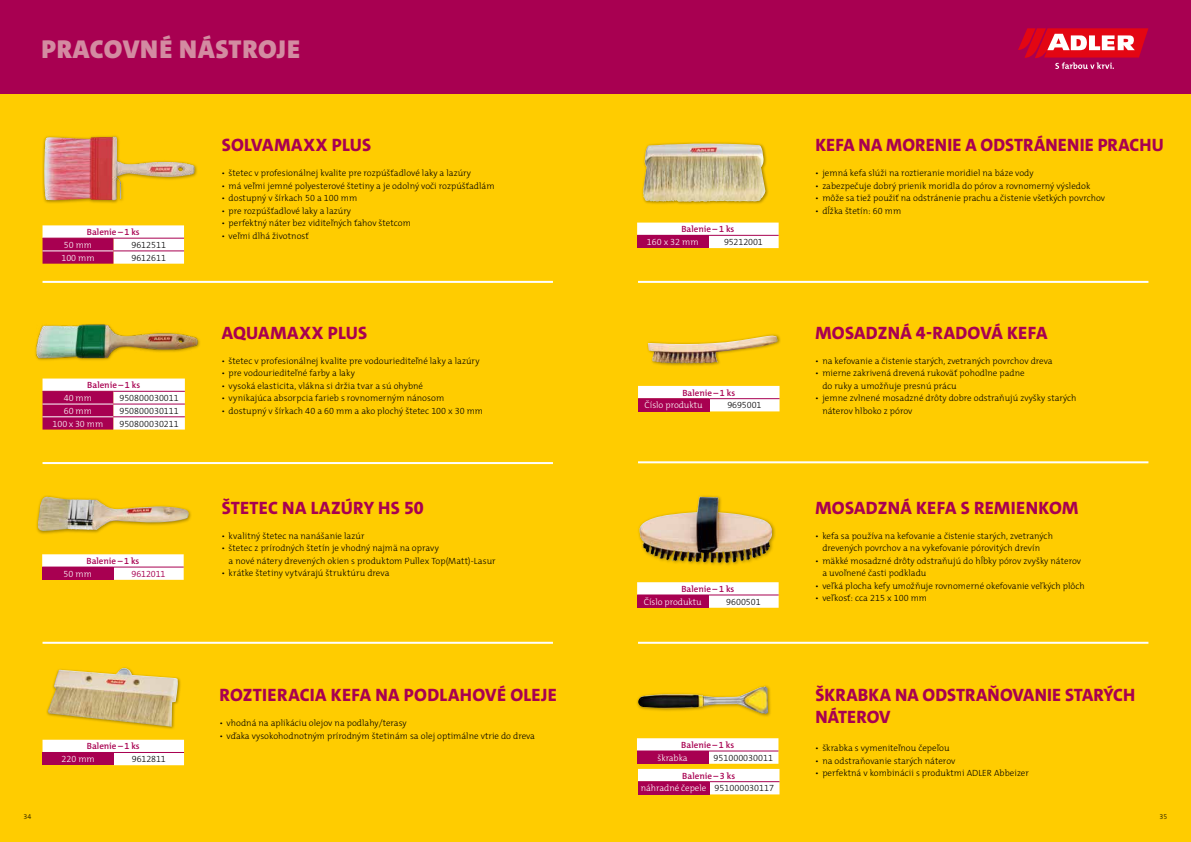
<style>
.page{position:relative;width:1191px;height:842px;background:#fff}
.page>*{position:absolute;margin:0;border:0;box-sizing:border-box;transform-origin:0 0}
.t1{font:900 26px "The Mix C4 s";letter-spacing:.03em;color:#d38ba1}
.t2{font:800 18px/21.6px "The Mix C4 s";letter-spacing:.01em;color:#a80051}
.t3{font:300 9px/12.5px "The Mix C4 s";letter-spacing:.005em;color:#000}
.t4{font:300 9px/12.8px "The Mix C4 s";color:#fff;text-align:center}
.t5{font:600 9px "The Mix C4 s";color:#a80051}
.t6{font:300 9px "The Mix C4 s";letter-spacing:-.02em;color:#000}
.t7{font:300 9px "The Mix C4 s";letter-spacing:-.01em;color:#a80051}
.t8{font:300 9px "The Mix C4 s";letter-spacing:-.015em;color:#000}
.t9{font:300 7px "The Mix C4 s";color:#000}
.s1{font-weight:600;color:#a80051}
.s2{color:#000}
</style>
<div class="page">
<div style="left:0;top:94px;width:1191px;height:748px;background:#fc0"></div>
<div style="left:0;top:0;width:1191px;height:94px;background:#a80051"></div>
<hr style="left:43px;top:281px;width:510px;height:2px;background:#fff">
<hr style="left:638px;top:642px;width:510px;height:2px;background:#fff">
<hr style="left:638px;top:281px;width:510px;height:2px;background:#fff">
<hr style="left:638px;top:461px;width:510px;height:2px;background:#fff">
<hr style="left:43px;top:462px;width:510px;height:2px;background:#fff">
<hr style="left:43px;top:642px;width:510px;height:2px;background:#fff">
<svg style="left:43px;top:225px;width:141px;height:39px"></svg>
<hr style="left:43px;top:251px;width:70px;height:1px;background:#fff">
<hr style="left:43px;top:238px;width:70px;height:1px;background:#a80051">
<hr style="left:113px;top:238px;width:71px;height:1px;background:#a80051">
<hr style="left:113px;top:251px;width:71px;height:1px;background:#a80051">
<svg style="left:43px;top:378px;width:142px;height:52px"></svg>
<hr style="left:43px;top:404px;width:70px;height:1px;background:#fff">
<hr style="left:43px;top:417px;width:70px;height:1px;background:#fff">
<hr style="left:43px;top:391px;width:70px;height:1px;background:#a80051">
<hr style="left:113px;top:391px;width:72px;height:1px;background:#a80051">
<hr style="left:113px;top:404px;width:72px;height:1px;background:#a80051">
<hr style="left:113px;top:417px;width:72px;height:1px;background:#a80051">
<svg style="left:637px;top:582px;width:141px;height:26px"></svg>
<div style="left:637px;top:595px;width:71px;height:13px;background:#a80051"></div>
<hr style="left:708px;top:595px;width:70px;height:1px;background:#a80051">
<img style="left:35px;top:324px;width:163px;height:37px">
<div style="left:36px;top:495px;width:156px;height:40px;background:#000;opacity:.35"></div>
<img style="left:38px;top:497px;width:151px;height:34px">
<svg style="left:42px;top:554px;width:142px;height:26px"></svg>
<div style="left:42px;top:567px;width:71px;height:13px;background:#a80051"></div>
<hr style="left:113px;top:567px;width:71px;height:1px;background:#a80051">
<div style="left:646px;top:334px;width:135px;height:33px;background:#000;opacity:.35"></div>
<img style="left:647px;top:336px;width:131px;height:27px">
<div style="left:638px;top:386px;width:141px;height:25px;background:#fff"></div>
<div style="left:638px;top:399px;width:71px;height:12px;background:#a80051"></div>
<hr style="left:638px;top:398px;width:71px;height:1px;background:#a80051">
<hr style="left:709px;top:398px;width:70px;height:1px;background:#a80051">
<div style="left:637px;top:223px;width:141px;height:25px;background:#fff"></div>
<div style="left:637px;top:235px;width:71px;height:13px;background:#a80051"></div>
<hr style="left:708px;top:235px;width:70px;height:1px;background:#a80051">
<div style="left:43px;top:740px;width:141px;height:25px;background:#fff"></div>
<div style="left:43px;top:752px;width:71px;height:13px;background:#a80051"></div>
<hr style="left:114px;top:752px;width:70px;height:1px;background:#a80051">
<div style="left:46px;top:666px;width:135px;height:64px;background:#000;opacity:.35"></div>
<img style="left:48px;top:668px;width:130px;height:59px">
<div style="left:641px;top:142px;width:127px;height:63px;background:#000;opacity:.35"></div>
<img style="left:643px;top:144px;width:103px;height:58px">
<div style="left:636px;top:684px;width:135px;height:34px;background:#000;opacity:.35"></div>
<img style="left:650px;top:686px;width:114px;height:11px">
<svg style="left:637px;top:738px;width:142px;height:56px"></svg>
<div style="left:638px;top:782px;width:71px;height:12px;background:#a80051"></div>
<hr style="left:638px;top:781px;width:71px;height:1px;background:#a80051">
<hr style="left:709px;top:781px;width:70px;height:1px;background:#a80051">
<div style="left:637px;top:494px;width:139px;height:73px;background:#000;opacity:.35"></div>
<img style="left:639px;top:497px;width:60px;height:62px">
<div style="left:42px;top:135px;width:156px;height:69px;background:#000;opacity:.35"></div>
<img style="left:44px;top:137px;width:151px;height:63px">
<svg style="left:1018px;top:28px;width:130px;height:41px"></svg>
<h1 class="t1" style="left:41px;top:35px;width:261px">PRACOVNÉ NÁSTROJE</h1>
<p class="t5" style="left:87px;top:227px;width:54px">Balenie – 1 ks</p>
<p class="t4" style="left:64px;top:239px;width:30px">50 mm</p>
<p class="t3" style="left:131px;top:239px;width:36px">9612511</p>
<p class="t4" style="left:61px;top:251px;width:35px">100 mm</p>
<p class="t3" style="left:131px;top:251px;width:36px">9612611</p>
<p class="t5" style="left:87px;top:380px;width:54px">Balenie – 1 ks</p>
<p class="t4" style="left:64px;top:392px;width:30px">40 mm</p>
<p class="t3" style="left:119px;top:392px;width:61px">950800030011</p>
<p class="t4" style="left:64px;top:404px;width:30px">60 mm</p>
<p class="t3" style="left:119px;top:405px;width:61px">950800030111</p>
<p class="t4" style="left:53px;top:417px;width:52px">100 x 30 mm</p>
<p class="t3" style="left:119px;top:417px;width:61px">950800030211</p>
<p class="t5" style="left:86px;top:556px;width:54px">Balenie – 1 ks</p>
<p class="t4" style="left:64px;top:567px;width:30px">50 mm</p>
<p class="t7" style="left:131px;top:569px;width:36px">9612011</p>
<h2 class="t2" style="left:222px;top:135px;width:151px">SOLVAMAXX PLUS</h2>
<p class="t3" style="left:221px;top:167px;width:251px">• štetec v profesionálnej kvalite pre rozpúšťadlové laky a lazúry</p>
<p class="t3" style="left:221px;top:179px;width:274px">• má veľmi jemné polyesterové štetiny a je odolný voči rozpúšťadlám</p>
<p class="t3" style="left:221px;top:192px;width:137px">• dostupný v šírkach 50 a 100 mm</p>
<p class="t3" style="left:221px;top:204px;width:131px">• pre rozpúšťadlové laky a lazúry</p>
<p class="t3" style="left:221px;top:217px;width:191px">• perfektný náter bez viditeľných ťahov štetcom</p>
<p class="t3" style="left:221px;top:229px;width:89px">• veľmi dlhá životnosť</p>
<h2 class="t2" style="left:222px;top:322px;width:147px">AQUAMAXX PLUS</h2>
<p class="t3" style="left:221px;top:354px;width:260px">• štetec v profesionálnej kvalite pre vodouriediteľné laky a lazúry</p>
<p class="t3" style="left:221px;top:367px;width:135px">• pre vodouriediteľné farby a laky</p>
<p class="t3" style="left:221px;top:379px;width:203px">• vysoká elasticita, vlákna si držia tvar a sú ohybné</p>
<p class="t3" style="left:221px;top:392px;width:224px">• vynikajúca absorpcia farieb s rovnomerným nánosom</p>
<p class="t3" style="left:221px;top:404px;width:263px">• dostupný v šírkach 40 a 60 mm a ako plochý štetec 100 x 30 mm</p>
<h2 class="t2" style="left:222px;top:497px;width:203px">ŠTETEC NA LAZÚRY HS 50</h2>
<p class="t3" style="left:221px;top:529px;width:144px">• kvalitný štetec na nanášanie lazúr</p>
<p class="t3" style="left:229px;top:542px;width:268px;text-indent:-7px">• štetec z prírodných štetín je vhodný najmä na opravy<br>a nové nátery drevených okien s produktom Pullex Top(Matt)-Lasur</p>
<p class="t3" style="left:221px;top:567px;width:170px">• krátke štetiny vytvárajú štruktúru dreva</p>
<p class="t9" style="left:24px;top:813px;width:9px">34</p>
<p class="t5" style="left:87px;top:742px;width:54px">Balenie – 1 ks</p>
<p class="t4" style="left:62px;top:753px;width:35px">220 mm</p>
<p class="t3" style="left:132px;top:753px;width:35px">9612811</p>
<h2 class="t2" style="left:220px;top:685px;width:339px">ROZTIERACIA KEFA NA PODLAHOVÉ OLEJE</h2>
<p class="t3" style="left:219px;top:717px;width:189px">• vhodná na aplikáciu olejov na podlahy/terasy</p>
<p class="t3" style="left:219px;top:729px;width:317px">• vďaka vysokohodnotným prírodným štetinám sa olej optimálne vtrie do dreva</p>
<p class="t5" style="left:681px;top:225px;width:54px">Balenie – 1 ks</p>
<p class="t4" style="left:647px;top:236px;width:53px">160 x 32 mm</p>
<p class="t6" style="left:724px;top:237px;width:40px">95212001</p>
<p class="t5" style="left:682px;top:388px;width:54px">Balenie – 1 ks</p>
<p class="t4" style="left:644px;top:399px;width:59px">Číslo produktu</p>
<p class="t8" style="left:727px;top:400px;width:35px">9695001</p>
<p class="t5" style="left:681px;top:584px;width:54px">Balenie – 1 ks</p>
<p class="t4" style="left:644px;top:595px;width:59px">Číslo produktu</p>
<p class="t3" style="left:726px;top:595px;width:36px">9600501</p>
<p class="t5" style="left:681px;top:740px;width:54px">Balenie – 1 ks</p>
<p class="t4" style="left:657px;top:751px;width:32px">škrabka</p>
<p class="t3" style="left:713px;top:751px;width:61px">951000030011</p>
<p class="t4" style="left:641px;top:769px;width:135px"><span class="s1">Balenie – 3 ks<br></span>náhradné čepele <span class="s2">951000030117</span></p>
<h2 class="t2" style="left:815px;top:135px;width:350px">KEFA NA MORENIE A ODSTRÁNENIE PRACHU</h2>
<p class="t3" style="left:815px;top:167px;width:220px">• jemná kefa slúži na roztieranie moridiel na báze vody</p>
<p class="t3" style="left:815px;top:179px;width:277px">• zabezpečuje dobrý prienik moridla do pórov a rovnomerný výsledok</p>
<p class="t3" style="left:815px;top:192px;width:291px">• môže sa tiež použiť na odstránenie prachu a čistenie všetkých povrchov</p>
<p class="t3" style="left:815px;top:204px;width:87px">• dĺžka štetín: 60 mm</p>
<h2 class="t2" style="left:815px;top:322px;width:233px">MOSADZNÁ 4-RADOVÁ KEFA</h2>
<p class="t3" style="left:815px;top:354px;width:239px">• na kefovanie a čistenie starých, zvetraných povrchov dreva</p>
<p class="t3" style="left:822px;top:367px;width:204px;text-indent:-7px">• mierne zakrivená drevená rukoväť pohodlne padne do ruky a umožňuje presnú prácu</p>
<p class="t3" style="left:822px;top:392px;width:256px;text-indent:-7px">• jemne zvlnené mosadzné drôty dobre odstraňujú zvyšky starých náterov hlboko z pórov</p>
<h2 class="t2" style="left:815px;top:497px;width:264px">MOSADZNÁ KEFA S REMIENKOM</h2>
<p class="t3" style="left:822px;top:529px;width:232px;text-indent:-7px">• kefa sa používa na kefovanie a čistenie starých, zvetraných drevených povrchov a na vykefovanie pórovitých drevín</p>
<p class="t3" style="left:822px;top:554px;width:260px;text-indent:-7px">• mäkké mosadzné drôty odstraňujú do hĺbky pórov zvyšky náterov a uvoľnené časti podkladu</p>
<p class="t3" style="left:815px;top:579px;width:271px">• veľká plocha kefy umožňuje rovnomerné okefovanie veľkých plôch</p>
<p class="t3" style="left:815px;top:592px;width:113px">• veľkosť: cca 215 x 100 mm</p>
<h2 class="t2" style="left:815px;top:685px;width:321px">ŠKRABKA NA ODSTRAŇOVANIE STARÝCH<br>NÁTEROV</h2>
<p class="t3" style="left:815px;top:742px;width:136px">• škrabka s vymeniteľnou čepeľou</p>
<p class="t3" style="left:815px;top:754px;width:142px">• na odstraňovanie starých náterov</p>
<p class="t3" style="left:815px;top:767px;width:215px">• perfektná v kombinácii s produktmi ADLER Abbeizer</p>
<p class="t9" style="left:1159px;top:813px;width:9px">35</p>
</div>
